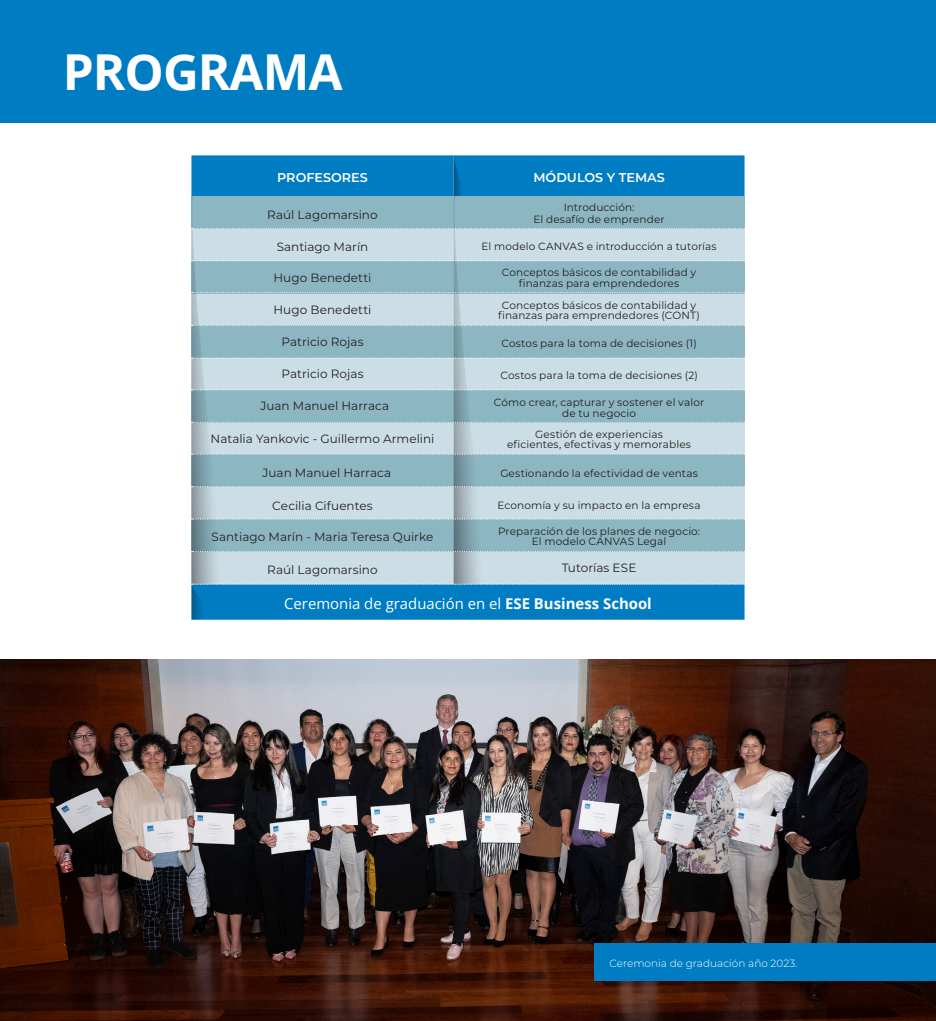
<style>
.page{position:relative;width:936px;height:1021px;background:#fff}
.page>*{position:absolute;margin:0;border:0;box-sizing:border-box;transform-origin:0 0}
.texto_info_tit{font:700 49.5px "Open Sans";letter-spacing:-.02em;color:#fff}
.textos_gral{font:14.85px "Open Sans";color:#fff}
.textos_gral-2{font:600 12.75px "Montserrat";color:#fff}
.subsubtitulo{font:12px "Montserrat";letter-spacing:.005em;color:#231f20}
.subsubtitulo-2{font:10.5px/10.5px "Montserrat";letter-spacing:.01em;color:#231f20;text-align:center}
.textos_gral-3{font:300 10.5px "Montserrat";color:#fff}
.s1{font-weight:700}
</style>
<div class="page">
<div style="left:0;top:0;width:935px;height:122px;background:#007dc2"></div>
<img style="left:0;top:659px;width:935px;height:361px">
<div style="left:594px;top:943px;width:341px;height:38px;background:#007dc2"></div>
<svg style="left:191px;top:155px;width:554px;height:464px;background:#90bccf"></svg>
<p class="texto_info_tit" style="left:63px;top:37px;width:281px">PROGRAMA</p>
<p class="textos_gral-2" style="left:277px;top:168px;width:92px">PROFESORES</p>
<p class="subsubtitulo" style="left:267px;top:206px;width:112px">Raúl Lagomarsino</p>
<p class="subsubtitulo" style="left:277px;top:238px;width:93px">Santiago Marín</p>
<p class="subsubtitulo" style="left:273px;top:270px;width:99px">Hugo Benedetti</p>
<p class="subsubtitulo" style="left:273px;top:301px;width:99px">Hugo Benedetti</p>
<p class="subsubtitulo" style="left:281px;top:333px;width:84px">Patricio Rojas</p>
<p class="subsubtitulo" style="left:281px;top:365px;width:84px">Patricio Rojas</p>
<p class="subsubtitulo" style="left:260px;top:397px;width:130px">Juan Manuel Harraca</p>
<p class="subsubtitulo" style="left:210px;top:430px;width:225px">Natalia Yankovic - Guillermo Armelini</p>
<p class="subsubtitulo" style="left:262px;top:465px;width:130px">Juan Manuel Harraca</p>
<p class="subsubtitulo" style="left:272px;top:497px;width:102px">Cecilia Cifuentes</p>
<p class="subsubtitulo" style="left:211px;top:528px;width:223px">Santiago Marín - Maria Teresa Quirke</p>
<p class="subsubtitulo" style="left:267px;top:561px;width:112px">Raúl Lagomarsino</p>
<p class="textos_gral-2" style="left:533px;top:168px;width:133px">MÓDULOS Y TEMAS</p>
<p class="subsubtitulo-2" style="left:563px;top:202px;width:72px">Introducción:</p>
<p class="subsubtitulo-2" style="left:533px;top:213px;width:133px">El desafío de emprender</p>
<p class="subsubtitulo-2" style="left:481px;top:240px;width:236px">El modelo CANVAS e introducción a tutorías</p>
<p class="subsubtitulo-2" style="left:502px;top:267px;width:196px">Conceptos básicos de contabilidad y finanzas para emprendedores</p>
<p class="subsubtitulo-2" style="left:498px;top:299px;width:203px">Conceptos básicos de contabilidad y finanzas para emprendedores (CONT)</p>
<p class="subsubtitulo-2" style="left:501px;top:337px;width:197px">Costos para la toma de decisiones (1)</p>
<p class="subsubtitulo-2" style="left:500px;top:370px;width:199px">Costos para la toma de decisiones (2)</p>
<p class="subsubtitulo-2" style="left:494px;top:396px;width:212px;line-height:11.4px">Cómo crear, capturar y sostener el valor de tu negocio</p>
<p class="subsubtitulo-2" style="left:507px;top:429px;width:185px;line-height:9.8px">Gestión de experiencias eficientes, efectivas y memorables</p>
<p class="subsubtitulo-2" style="left:500px;top:467px;width:199px">Gestionando la efectividad de ventas</p>
<p class="subsubtitulo-2" style="left:497px;top:500px;width:204px">Economía y su impacto en la empresa</p>
<p class="subsubtitulo-2" style="left:498px;top:526px;width:203px;line-height:9.8px">Preparación de los planes de negocio:<br>El modelo CANVAS Legal</p>
<p class="subsubtitulo" style="left:561px;top:559px;width:76px">Tutorías ESE</p>
<p class="textos_gral" style="left:284px;top:593px;width:369px">Ceremonia de graduación en el <span class="s1">ESE Business School</span></p>
<p class="textos_gral-3" style="left:609px;top:956px;width:189px">Ceremonia de graduación año 2023.</p>
</div>
